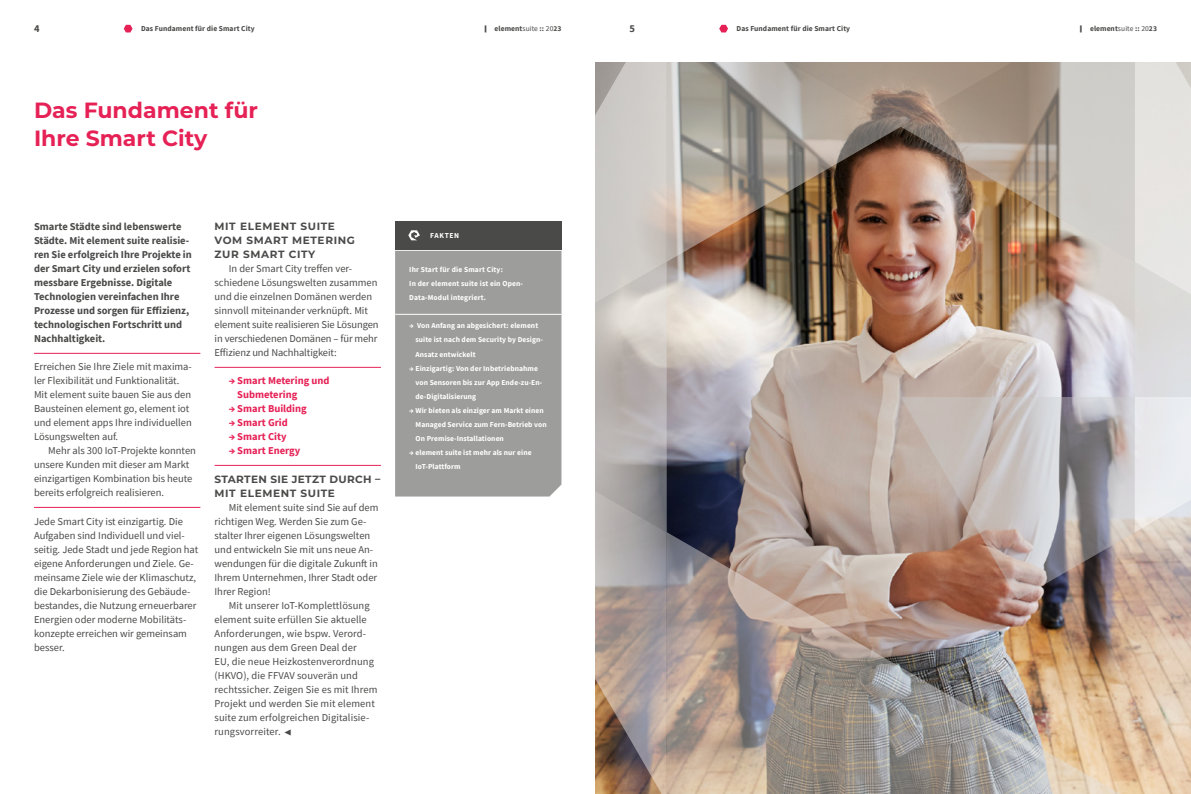
<style>
.page{position:relative;width:1191px;height:794px;background:#fff}
.page>*{position:absolute;margin:0;border:0;box-sizing:border-box;transform-origin:0 0}
.t1{font:700 22px/28px "Montserrat";color:#e62156}
.t2{font:10.5px/14px "Source Sans Pro";color:#4a4a49}
.t3{font:700 10.5px/14px "Source Sans Pro";color:#4a4a49}
.t4{font:700 10.5px/14px "Source Sans Pro";color:#e62156}
.t5{font:700 10.5px/14px "Montserrat";letter-spacing:.06em;color:#4a4a49}
.t6{font:700 10.5px/14px "Montserrat";letter-spacing:.03em;color:#4a4a49}
.t7{font:700 7.5px/14px "Source Sans Pro";letter-spacing:.01em;color:#fff}
.t8{font:700 7.5px "Source Sans Pro";letter-spacing:.01em;color:#4a4a49}
.s1{font-family:"Montserrat";font-weight:900}
.s2{font-weight:400}
.s3{font-size:7.5px}
</style>
<div class="page">
<svg style="left:719px;top:25px;width:9px;height:7px"></svg>
<svg style="left:124px;top:25px;width:9px;height:7px"></svg>
<hr style="left:34px;top:353px;width:166px;height:1px;background:#e62156">
<hr style="left:34px;top:507px;width:166px;height:1px;background:#e62156">
<hr style="left:214px;top:367px;width:167px;height:1px;background:#e62156">
<hr style="left:214px;top:465px;width:167px;height:1px;background:#e62156">
<img style="left:595px;top:62px;width:596px;height:732px">
<div style="left:395px;top:251px;width:166px;height:245px;background:#9d9d9c"></div>
<hr style="left:395px;top:314px;width:166px;height:1px;background:#fff">
<div style="left:395px;top:221px;width:166px;height:28px;background:#4a4a49"></div>
<svg style="left:408px;top:230px;width:12px;height:10px"></svg>
<p class="t3" style="left:34px;top:21px;width:7px">4</p>
<p class="t8" style="left:141px;top:24px;width:115px">Das Fundament für die Smart City</p>
<p class="t3" style="left:629px;top:21px;width:7px">5</p>
<p class="t8" style="left:736px;top:24px;width:115px">Das Fundament für die Smart City</p>
<p class="t8" style="left:484px;top:24px;width:78px"><span class="s1">|</span> element<span class="s2">suite</span> :: <span class="s2">20</span>23</p>
<p class="t8" style="left:1080px;top:24px;width:78px"><span class="s1">|</span> element<span class="s2">suite</span> :: <span class="s2">20</span>23</p>
<h1 class="t1" style="left:34px;top:95px;width:225px">Das Fundament für<br>Ihre Smart City</h1>
<p class="t3" style="left:34px;top:220px;width:159px">Smarte Städte sind lebenswerte<br>Städte. Mit element suite realisie&shy;ren Sie erfolgreich Ihre Projekte in der Smart City und erzielen sofort messbare Ergebnisse. Digitale<br>Technologien vereinfachen Ihre<br>Prozesse und sorgen für Effizienz, technologischen Fortschritt und<br>Nachhaltigkeit.</p>
<p class="t2" style="left:34px;top:360px;width:159px">Erreichen Sie Ihre Ziele mit maxima&shy;ler Flexibilität und Funktionalität.<br>Mit element suite bauen Sie aus den Bausteinen element go, element iot und element apps Ihre individuellen Lösungswelten auf.</p>
<p class="t2" style="left:34px;top:444px;width:163px;text-indent:14px">Mehr als 300 IoT-Projekte konnten unsere Kunden mit dieser am Markt einzigartigen Kombination bis heute bereits erfolgreich realisieren.</p>
<p class="t2" style="left:34px;top:514px;width:166px">Jede Smart City ist einzigartig. Die Aufgaben sind Individuell und viel&shy;seitig. Jede Stadt und jede Region hat eigene Anforderungen und Ziele. Ge&shy;meinsame Ziele wie der Klimaschutz, die Dekarbonisierung des Gebäude&shy;bestandes, die Nutzung erneuerbarer Energien oder moderne Mobilitäts&shy;konzepte erreichen wir gemeinsam besser.</p>
<p class="t5" style="left:214px;top:219px;width:142px">MIT ELEMENT SUITE<br>VOM SMART METERING<br>ZUR SMART CITY</p>
<p class="t2" style="left:214px;top:262px;width:165px;text-indent:14px">In der Smart City treffen ver&shy;schiedene Lösungswelten zusammen und die einzelnen Domänen werden sinnvoll miteinander verknüpft. Mit element suite realisieren Sie Lösungen in verschiedenen Domänen – für mehr Effizienz und Nachhaltigkeit:</p>
<p class="t4" style="left:237px;top:374px;width:94px;text-indent:-9px">→ Smart Metering und<br>Submetering</p>
<p class="t4" style="left:229px;top:402px;width:79px">→ Smart Building</p>
<p class="t4" style="left:229px;top:416px;width:61px">→ Smart Grid</p>
<p class="t4" style="left:229px;top:430px;width:59px">→ Smart City</p>
<p class="t4" style="left:229px;top:444px;width:73px">→ Smart Energy</p>
<p class="t6" style="left:214px;top:471px;width:167px">STARTEN SIE JETZT DURCH –<br>MIT ELEMENT SUITE</p>
<p class="t2" style="left:214px;top:500px;width:165px;text-indent:14px">Mit element suite sind Sie auf dem richtigen Weg. Werden Sie zum Ge&shy;stalter Ihrer eigenen Lösungswelten und entwickeln Sie mit uns neue An&shy;wendungen für die digitale Zukunft in<br>Ihrem Unternehmen, Ihrer Stadt oder<br>Ihrer Region!</p>
<p class="t2" style="left:214px;top:598px;width:164px;text-indent:14px">Mit unserer IoT-Komplettlösung element suite erfüllen Sie aktuelle<br>Anforderungen, wie bspw. Verord&shy;nungen aus dem Green Deal der<br>EU, die neue Heizkostenverordnung (HKVO), die FFVAV souverän und rechtssicher. Zeigen Sie es mit Ihrem<br>Projekt und werden Sie mit element suite zum erfolgreichen Digitalisie&shy;rungsvorreiter. <span class="s3">◀</span></p>
<p class="t7" style="left:430px;top:228px;width:30px">FAKTEN</p>
<p class="t7" style="left:409px;top:263px;width:115px">Ihr Start für die Smart City:<br>In der element suite ist ein Open-<br>Data-Modul integriert.</p>
<p class="t7" style="left:415px;top:319px;width:129px;text-indent:-6px">→ Von Anfang an abgesichert: element suite ist nach dem Security by Design-<br>Ansatz entwickelt</p>
<p class="t7" style="left:415px;top:361px;width:128px;text-indent:-6px">→ Einzigartig: Von der Inbetriebnahme von Sensoren bis zur App Ende-zu-En&shy;de-Digitalisierung</p>
<p class="t7" style="left:415px;top:403px;width:133px;text-indent:-6px">→ Wir bieten als einziger am Markt einen<br>Managed Service zum Fern-Betrieb von<br>On Premise-Installationen</p>
<p class="t7" style="left:415px;top:445px;width:117px;text-indent:-6px">→ element suite ist mehr als nur eine<br>IoT-Plattform</p>
</div>
